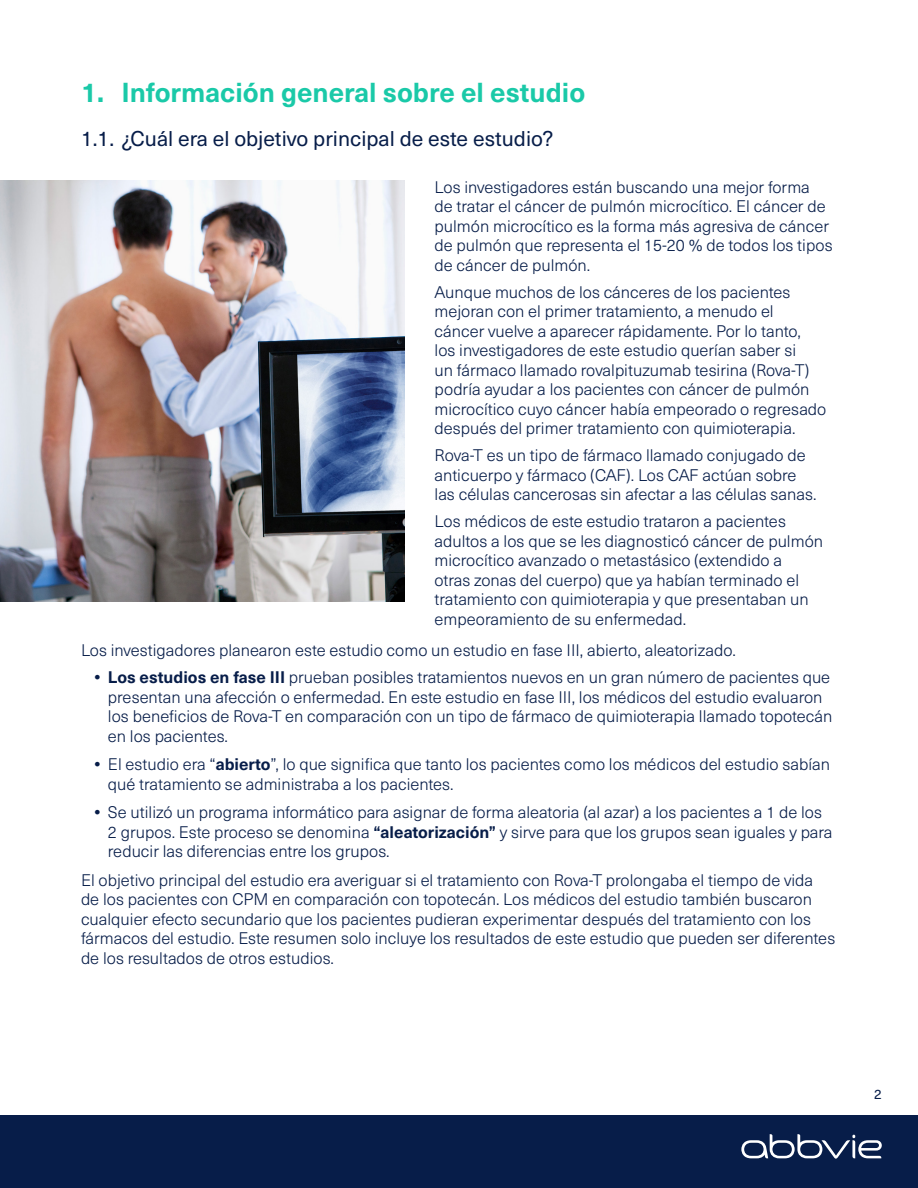
<style>
.page{position:relative;width:918px;height:1188px;background:#fff}
.page>*{position:absolute;margin:0;border:0;box-sizing:border-box;transform-origin:0 0}
.t1{font:700 27px "Neue Haas Unica Pro";color:#1ac9a8}
.t2{font:21px "Neue Haas Unica Pro";color:#071d49}
.t3{font:300 16.5px/19.5px "Neue Haas Unica Pro";color:#071d49}
.t4{font:13.5px "Neue Haas Unica Pro";color:#071d49}
.s1{font-weight:700}
</style>
<div class="page">
<img style="left:0;top:180px;width:405px;height:422px">
<div style="left:0;top:1115px;width:918px;height:73px;background:#071d49"></div>
<svg style="left:741px;top:1134px;width:141px;height:25px"></svg>
<h1 class="t1" style="left:81px;top:76px;width:506px">1. Información general sobre el estudio</h1>
<p class="t2" style="left:81px;top:126px;width:474px">1.1. ¿Cuál era el objetivo principal de este estudio?</p>
<p class="t3" style="left:435px;top:178px;width:400px">Los investigadores están buscando una mejor forma<br>de tratar el cáncer de pulmón microcítico. El cáncer de pulmón microcítico es la forma más agresiva de cáncer de pulmón que representa el 15-20 % de todos los tipos de cáncer de pulmón.</p>
<p class="t3" style="left:435px;top:283px;width:393px">Aunque muchos de los cánceres de los pacientes mejoran con el primer tratamiento, a menudo el cáncer vuelve a aparecer rápidamente. Por lo tanto,<br>los investigadores de este estudio querían saber si<br>un fármaco llamado rovalpituzumab tesirina (Rova-T) podría ayudar a los pacientes con cáncer de pulmón microcítico cuyo cáncer había empeorado o regresado después del primer tratamiento con quimioterapia.</p>
<p class="t3" style="left:435px;top:446px;width:383px">Rova-T es un tipo de fármaco llamado conjugado de anticuerpo y fármaco (CAF). Los CAF actúan sobre las células cancerosas sin afectar a las células sanas.</p>
<p class="t3" style="left:435px;top:512px;width:390px">Los médicos de este estudio trataron a pacientes adultos a los que se les diagnosticó cáncer de pulmón microcítico avanzado o metastásico (extendido a<br>otras zonas del cuerpo) que ya habían terminado el tratamiento con quimioterapia y que presentaban un empeoramiento de su enfermedad.</p>
<p class="t3" style="left:81px;top:641px;width:656px">Los investigadores planearon este estudio como un estudio en fase III, abierto, aleatorizado.</p>
<p class="t3" style="left:108px;top:668px;width:726px;text-indent:-13px"><span class="s1">• Los estudios en fase III</span> prueban posibles tratamientos nuevos en un gran número de pacientes que presentan una afección o enfermedad. En este estudio en fase III, los médicos del estudio evaluaron los beneficios de Rova-T en comparación con un tipo de fármaco de quimioterapia llamado topotecán en los pacientes.</p>
<p class="t3" style="left:108px;top:755px;width:724px;text-indent:-13px"><span class="s1">•</span> El estudio era “<span class="s1">abierto</span>”, lo que significa que tanto los pacientes como los médicos del estudio sabían qué tratamiento se administraba a los pacientes.</p>
<p class="t3" style="left:108px;top:803px;width:726px;text-indent:-13px"><span class="s1">•</span> Se utilizó un programa informático para asignar de forma aleatoria (al azar) a los pacientes a 1 de los<br>2 grupos. Este proceso se denomina <span class="s1">“aleatorización”</span> y sirve para que los grupos sean iguales y para reducir las diferencias entre los grupos.</p>
<p class="t3" style="left:81px;top:870px;width:756px">El objetivo principal del estudio era averiguar si el tratamiento con Rova-T prolongaba el tiempo de vida de los pacientes con CPM en comparación con topotecán. Los médicos del estudio también buscaron cualquier efecto secundario que los pacientes pudieran experimentar después del tratamiento con los fármacos del estudio. Este resumen solo incluye los resultados de este estudio que pueden ser diferentes de los resultados de otros estudios.</p>
<p class="t4" style="left:874px;top:1086px;width:9px">2</p>
</div>
